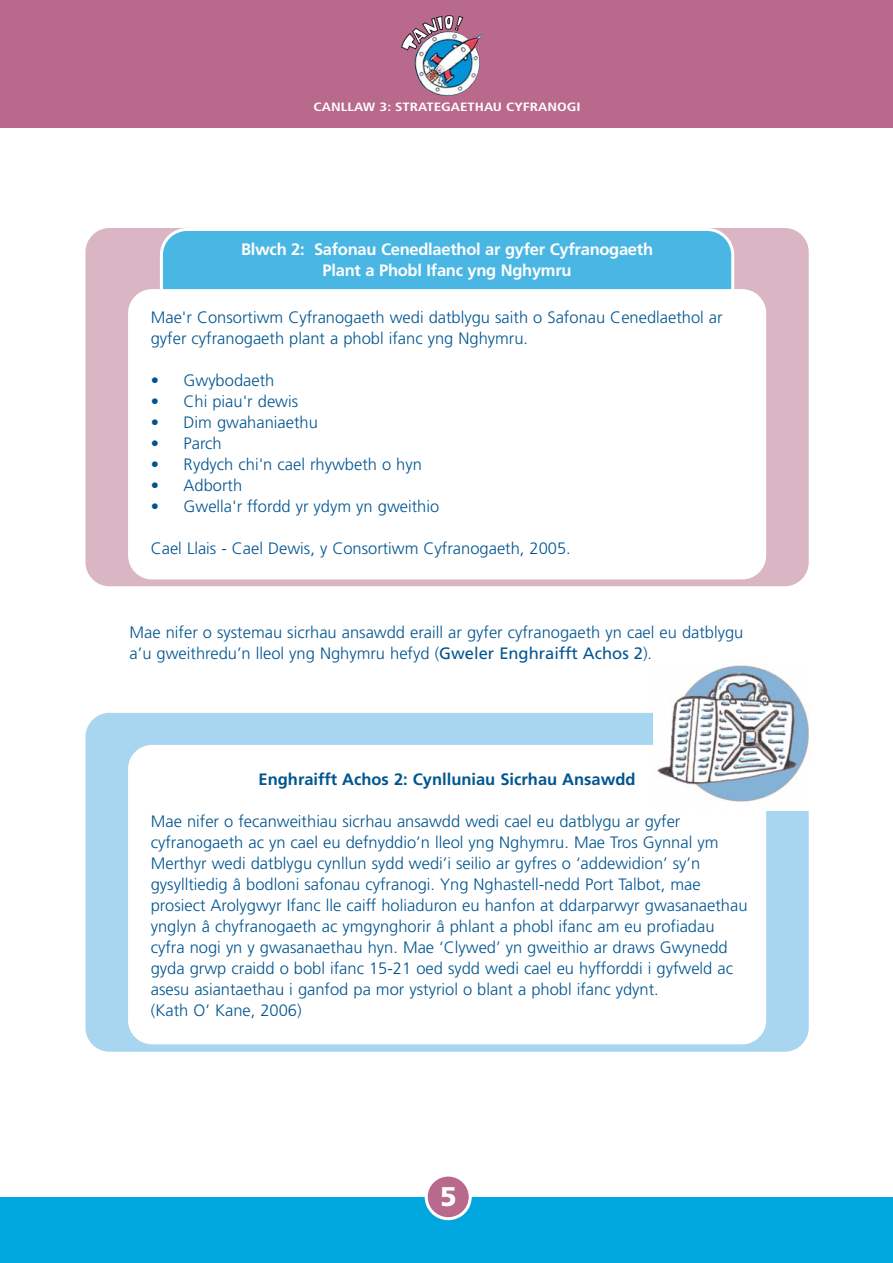
<style>
.page{position:relative;width:893px;height:1263px;background:#fff}
.page>*{position:absolute;margin:0;border:0;box-sizing:border-box;transform-origin:0 0}
.t1{font:900 27px "Frutiger";color:#fff}
.t2{font:300 16.5px/21px "Frutiger";color:#005591}
.t3{font:700 16.5px/21px "Frutiger";letter-spacing:-.015em;color:#fff;text-align:center}
.t4{font:700 16.5px "Frutiger";color:#005591}
.t5{font:700 condensed 12px "Frutiger";color:#fff;scale:1.25 1}
.s1{font-weight:400}
</style>
<div class="page">
<div style="left:85px;top:713px;width:723px;height:339px;background:#a8d5ef;border-radius:24px"></div>
<div style="left:128px;top:745px;width:638px;height:299px;background:#fff;border-radius:24px"></div>
<img style="left:653px;top:665px;width:155px;height:145px">
<div style="left:85px;top:228px;width:723px;height:358px;background:#dab5c3;border-radius:24px"></div>
<div style="left:161px;top:230px;width:571px;height:82px;background:#49b6e4;border-radius:26px"></div>
<div style="left:160px;top:228px;width:574px;height:85px;border:3px solid #fff;border-radius:26px"></div>
<div style="left:128px;top:289px;width:638px;height:290px;background:#fff;border-radius:24px"></div>
<div style="left:0;top:1198px;width:892px;height:65px;background:#00a6de"></div>
<div style="left:426px;top:1175px;width:44px;height:44px;background:#b9698b;border-radius:50%"></div>
<div style="left:424px;top:1174px;width:47px;height:46px;border:3px solid #fff;border-radius:50%"></div>
<div style="left:0;top:0;width:892px;height:128px;background:#b9698b"></div>
<img style="left:414px;top:34px;width:69px;height:62px">
<svg style="left:401px;top:15px;width:63px;height:36px"></svg>
<p class="t5" style="left:313px;top:102px;width:215px">CANLLAW 3: STRATEGAETHAU CYFRANOGI</p>
<p class="t3" style="left:241px;top:241px;width:413px">Blwch 2: Safonau Cenedlaethol ar gyfer Cyfranogaeth<br>Plant a Phobl Ifanc yng Nghymru</p>
<p class="t2" style="left:151px;top:308px;width:573px">Mae'r Consortiwm Cyfranogaeth wedi datblygu saith o Safonau Cenedlaethol ar gyfer cyfranogaeth plant a phobl ifanc yng Nghymru.</p>
<p class="t2" style="left:151px;top:371px;width:125px">• Gwybodaeth</p>
<p class="t2" style="left:151px;top:392px;width:149px">• Chi piau'r dewis</p>
<p class="t2" style="left:151px;top:413px;width:169px">• Dim gwahaniaethu</p>
<p class="t2" style="left:151px;top:434px;width:72px">• Parch</p>
<p class="t2" style="left:151px;top:455px;width:272px">• Rydych chi'n cael rhywbeth o hyn</p>
<p class="t2" style="left:151px;top:476px;width:93px">• Adborth</p>
<p class="t2" style="left:151px;top:497px;width:290px">• Gwella'r ffordd yr ydym yn gweithio</p>
<p class="t2" style="left:151px;top:539px;width:421px">Cael Llais - Cael Dewis, y Consortiwm Cyfranogaeth, 2005.</p>
<p class="t2" style="left:129px;top:623px;width:615px">Mae nifer o systemau sicrhau ansawdd eraill ar gyfer cyfranogaeth yn cael eu datblygu a’u gweithredu’n lleol yng Nghymru hefyd (<span class="s1">Gweler Enghraifft Achos 2</span>).</p>
<p class="t4" style="left:258px;top:773px;width:378px">Enghraifft Achos 2: Cynlluniau Sicrhau Ansawdd</p>
<p class="t2" style="left:151px;top:812px;width:598px">Mae nifer o fecanweithiau sicrhau ansawdd wedi cael eu datblygu ar gyfer cyfranogaeth ac yn cael eu defnyddio’n lleol yng Nghymru. Mae Tros Gynnal ym Merthyr wedi datblygu cynllun sydd wedi’i seilio ar gyfres o ‘addewidion’ sy’n gysylltiedig â bodloni safonau cyfranogi. Yng Nghastell-nedd Port Talbot, mae prosiect Arolygwyr Ifanc lle caiff holiaduron eu hanfon at ddarparwyr gwasanaethau ynglyn â chyfranogaeth ac ymgynghorir â phlant a phobl ifanc am eu profiadau cyfra nogi yn y gwasanaethau hyn. Mae ‘Clywed’ yn gweithio ar draws Gwynedd gyda grwp craidd o bobl ifanc 15-21 oed sydd wedi cael eu hyfforddi i gyfweld ac asesu asiantaethau i ganfod pa mor ystyriol o blant a phobl ifanc ydynt.<br>(Kath O’ Kane, 2006)</p>
<h1 class="t1" style="left:440px;top:1186px;width:18px">5</h1>
</div>
